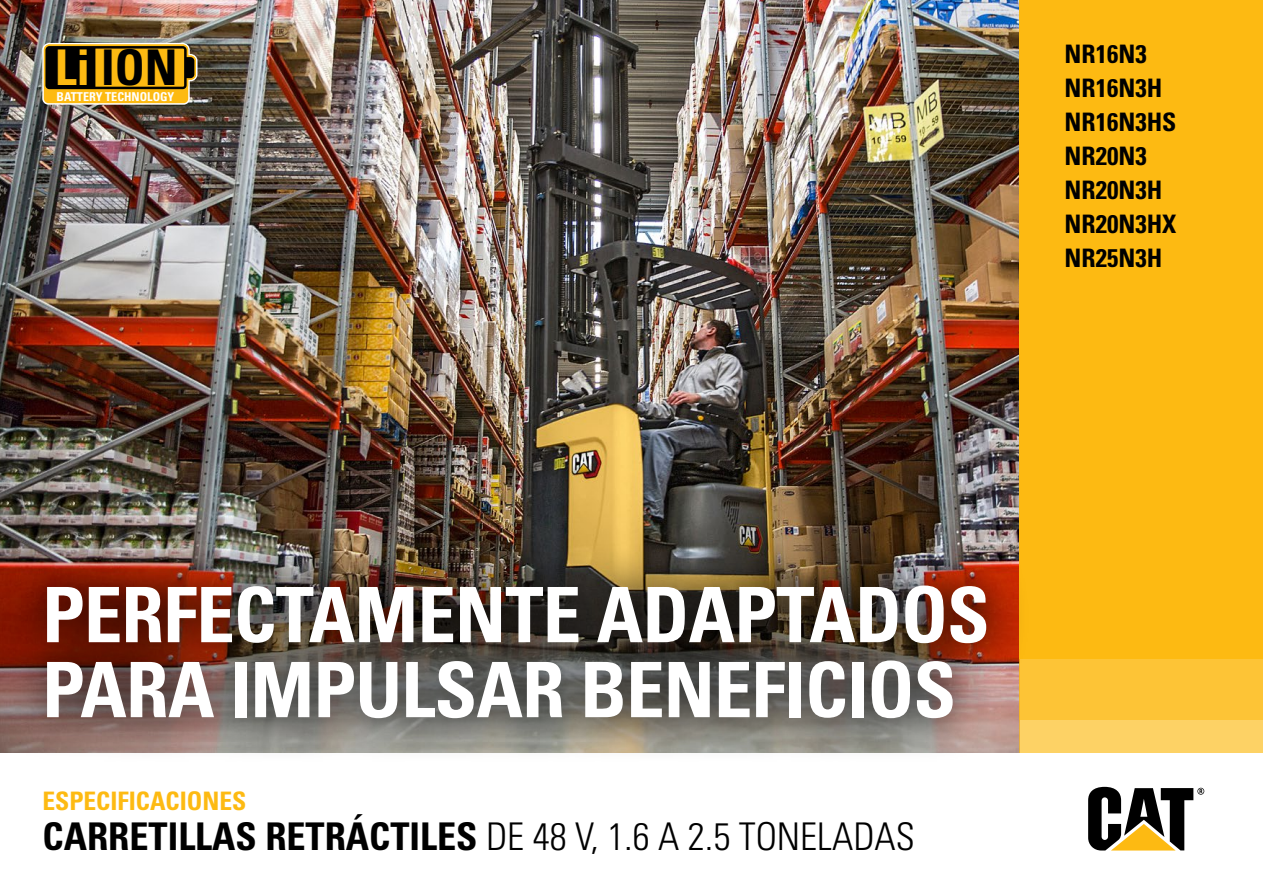
<style>
.page{position:relative;width:1263px;height:893px;background:#fff}
.page>*{position:absolute;margin:0;border:0;box-sizing:border-box;transform-origin:0 0}
.t1{font:76.5px/75px "Univers LTCYR 67 Bold Cond";letter-spacing:-.01em;color:#fff}
.t2{font:700 condensed 49.2px "Univers";color:#000}
.t3{font:38.25px "Univers LTCYR 67 Bold Cond";color:#000}
.t4{font:25.5px/33.9px "Univers LTCYR 67 Bold Cond";color:#000}
.t5{font:25.5px "Univers LTCYR 67 Bold Cond";color:#fdba12}
.t6{font:700 condensed 12.15px "Univers";color:#fff}
.s1{color:#fdba12}
.s2{font-family:"Univers LTCYR 47 Light Cond"}
</style>
<div class="page">
<img style="left:0;top:0;width:1019px;height:540px">
<svg style="left:1088px;top:787px;width:116px;height:63px"></svg>
<div style="left:1019px;top:0;width:244px;height:658px;background:#fdba12"></div>
<div style="left:1019px;top:658px;width:244px;height:62px;background:#fdc436"></div>
<div style="left:1019px;top:720px;width:244px;height:33px;background:#fdd265"></div>
<div style="left:0;top:540px;width:1031px;height:224px;background:#000;opacity:.63"></div>
<svg style="left:42px;top:43px;width:155px;height:62px;background:#ab821c"></svg>
<h2 class="t2" style="left:55px;top:38px;width:125px"><span class="s1">Li</span> ION</h2>
<p class="t6" style="left:57px;top:89px;width:119px">BATTERY TECHNOLOGY</p>
<p class="t4" style="left:1065px;top:36px;width:113px">NR16N3<br>NR16N3H<br>NR16N3HS<br>NR20N3<br>NR20N3H<br>NR20N3HX<br>NR25N3H</p>
<h1 class="t1" style="left:42px;top:576px;width:949px">PERFECTAMENTE ADAPTADOS<br>PARA IMPULSAR BENEFICIOS</h1>
<p class="t5" style="left:43px;top:785px;width:205px">ESPECIFICACIONES</p>
<h3 class="t3" style="left:43px;top:813px;width:874px">CARRETILLAS RETRÁCTILES <span class="s2">DE 48 V, 1.6 A 2.5 TONELADAS</span></h3>
</div>
